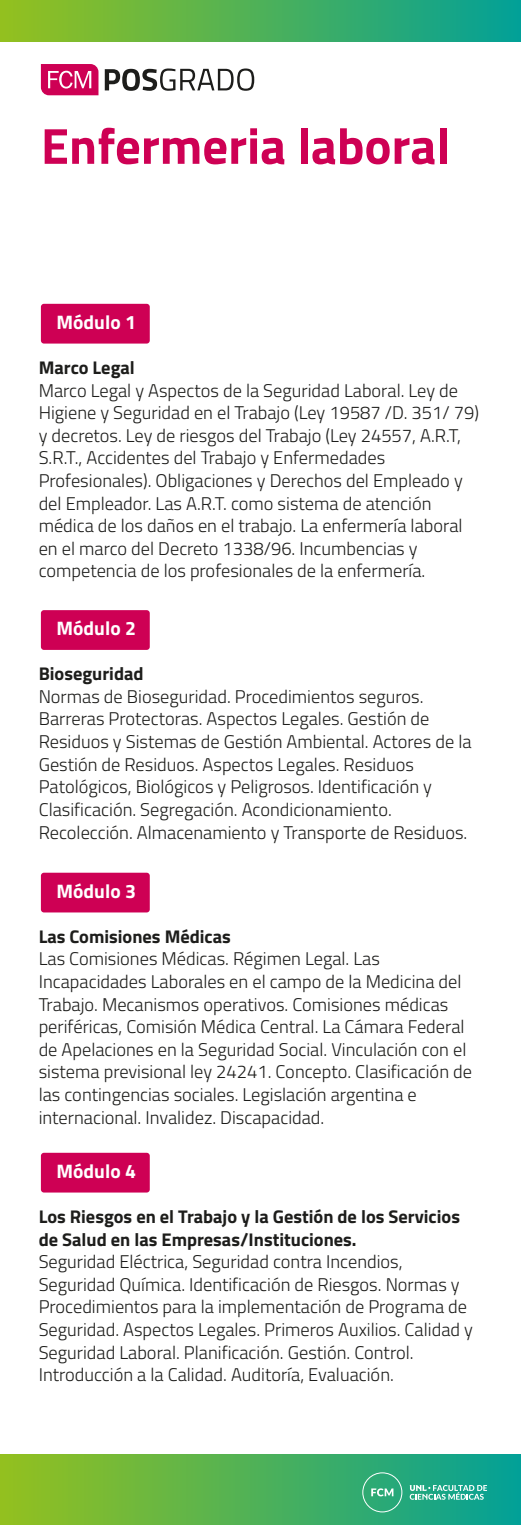
<style>
.page{position:relative;width:521px;height:1525px;background:#fff}
.page>*{position:absolute;margin:0;border:0;box-sizing:border-box;transform-origin:0 0}
.t1{font:700 50.75px "Titillium Web";color:#ce0054}
.t2{font:700 19.51px "Titillium Web";color:#fff}
.t3{font:300 18.38px/22.6px "Titillium Web";color:#1d1d1b}
.t4{font:700 18.38px/22.6px "Titillium Web";color:#1d1d1b}
</style>
<div class="page">
<svg style="left:41px;top:64px;width:214px;height:31px"></svg>
<div style="left:41px;top:304px;width:109px;height:39px;background:#ce0054;border-radius:3px"></div>
<div style="left:0;top:1454px;width:521px;height:71px;background:linear-gradient(to right,#96c11c,#04a197)"></div>
<svg style="left:410px;top:1485px;width:77px;height:14px"></svg>
<div style="left:362px;top:1472px;width:40px;height:40px;border:1px solid #fff;border-radius:50%"></div>
<svg style="left:371px;top:1488px;width:22px;height:8px"></svg>
<div style="left:0;top:0;width:521px;height:42px;background:linear-gradient(to right,#96c11c,#03a197)"></div>
<div style="left:41px;top:610px;width:109px;height:40px;background:#ce0054;border-radius:3px"></div>
<div style="left:41px;top:872px;width:109px;height:40px;background:#ce0054;border-radius:3px"></div>
<div style="left:41px;top:1152px;width:109px;height:40px;background:#ce0054;border-radius:3px"></div>
<h1 class="t1" style="left:41px;top:107px;width:410px">Enfermeria laboral</h1>
<p class="t2" style="left:57px;top:307px;width:81px">Módulo 1</p>
<p class="t4" style="left:39px;top:355px;width:98px">Marco Legal</p>
<p class="t3" style="left:39px;top:378px;width:442px">Marco Legal y Aspectos de la Seguridad Laboral. Ley de Higiene y Seguridad en el Trabajo (Ley 19587 /D. 351/ 79) y decretos. Ley de riesgos del Trabajo (Ley 24557, A.R.T, S.R.T., Accidentes del Trabajo y Enfermedades Profesionales). Obligaciones y Derechos del Empleado y del Empleador. Las A.R.T. como sistema de atención médica de los daños en el trabajo. La enfermería laboral en el marco del Decreto 1338/96. Incumbencias y competencia de los profesionales de la enfermería.</p>
<p class="t2" style="left:57px;top:613px;width:81px">Módulo 2</p>
<p class="t4" style="left:39px;top:661px;width:106px">Bioseguridad</p>
<p class="t3" style="left:39px;top:684px;width:434px">Normas de Bioseguridad. Procedimientos seguros.<br>Barreras Protectoras. Aspectos Legales. Gestión de Residuos y Sistemas de Gestión Ambiental. Actores de la Gestión de Residuos. Aspectos Legales. Residuos Patológicos, Biológicos y Peligrosos. Identificación y Clasificación. Segregación. Acondicionamiento.<br>Recolección. Almacenamiento y Transporte de Residuos.</p>
<p class="t2" style="left:57px;top:876px;width:81px">Módulo 3</p>
<p class="t4" style="left:39px;top:924px;width:194px">Las Comisiones Médicas</p>
<p class="t3" style="left:39px;top:947px;width:435px">Las Comisiones Médicas. Régimen Legal. Las Incapacidades Laborales en el campo de la Medicina del Trabajo. Mecanismos operativos. Comisiones médicas periféricas, Comisión Médica Central. La Cámara Federal de Apelaciones en la Seguridad Social. Vinculación con el sistema previsional ley 24241. Concepto. Clasificación de las contingencias sociales. Legislación argentina e internacional. Invalidez. Discapacidad.</p>
<p class="t2" style="left:57px;top:1156px;width:81px">Módulo 4</p>
<p class="t4" style="left:39px;top:1204px;width:423px">Los Riesgos en el Trabajo y la Gestión de los Servicios de Salud en las Empresas/Instituciones.</p>
<p class="t3" style="left:39px;top:1249px;width:436px">Seguridad Eléctrica, Seguridad contra Incendios, Seguridad Química. Identificación de Riesgos. Normas y Procedimientos para la implementación de Programa de Seguridad. Aspectos Legales. Primeros Auxilios. Calidad y Seguridad Laboral. Planificación. Gestión. Control.<br>Introducción a la Calidad. Auditoría, Evaluación.</p>
</div>
